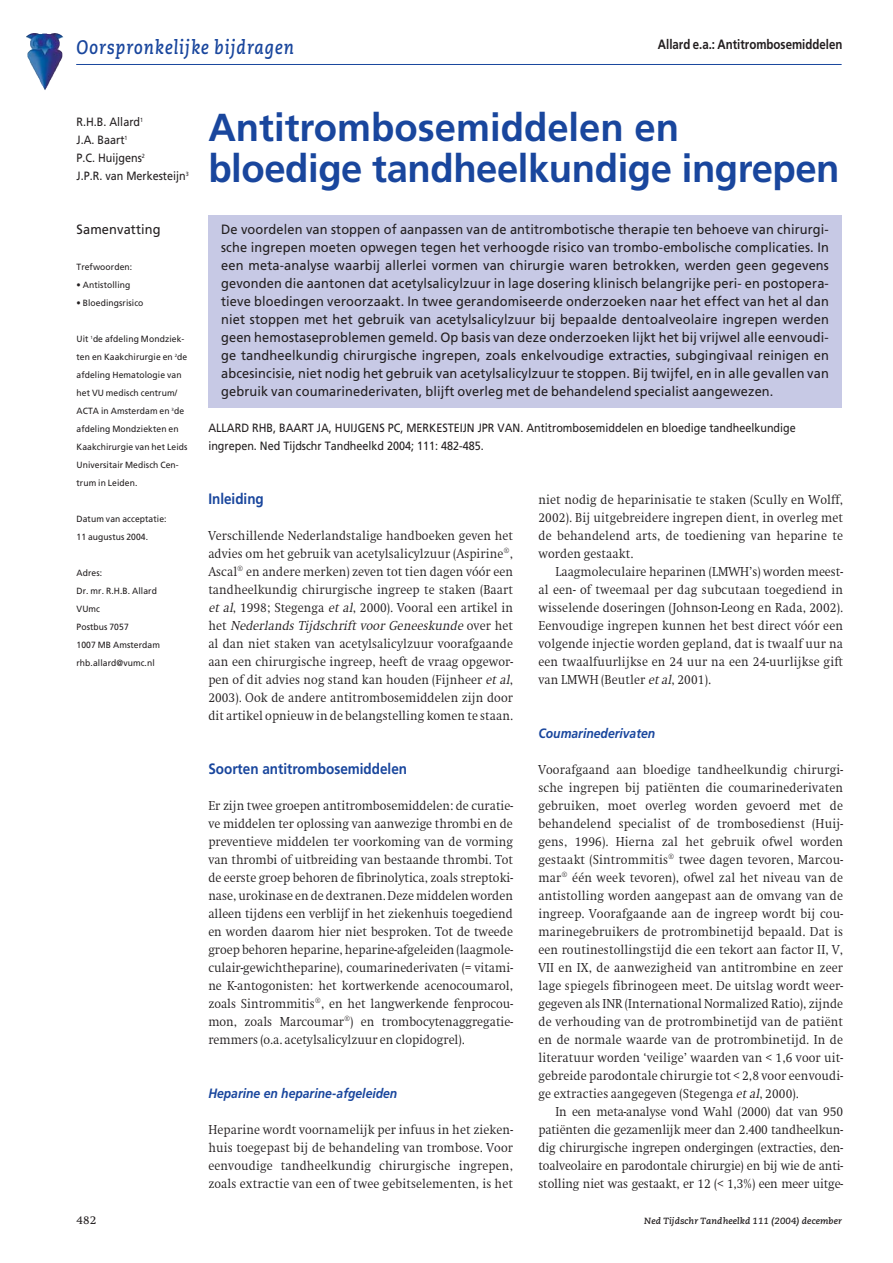
<style>
.page{position:relative;width:893px;height:1263px;background:#fff}
.page>*{position:absolute;margin:0;border:0;box-sizing:border-box;transform-origin:0 0}
.t1{font:700 39px/40.5px "Frutiger";letter-spacing:-.01em;color:#19469d}
.t2{font:italic 700 19.5px "Caecilia";letter-spacing:.06em;color:#19469d;scale:.85 1}
.t3{font:700 15px "Frutiger";color:#19469d;scale:.9 1}
.t4{font:300 13.5px/18px "Swift";letter-spacing:.01em;color:#231f20;text-align:justify;scale:.92 1}
.t5{font:13.5px/18px "Frutiger";letter-spacing:.01em;color:#231f20;text-align:justify;scale:.95 1}
.t6{font:italic 700 13.5px "Frutiger";color:#19469d;scale:.9 1}
.t7{font:700 13.5px "Frutiger";color:#231f20;scale:.85 1}
.t8{font:12px/18px "Frutiger";color:#231f20;scale:.9 1}
.t9{font:12px "Swift";color:#231f20}
.t10{font:9px/18px "Frutiger";letter-spacing:.01em;color:#231f20;scale:.95 1}
.t11{font:italic 700 9px "Caecilia";letter-spacing:.01em;color:#231f20}
.s1{font-style:italic}
</style>
<div class="page">
<div style="left:208px;top:216px;width:634px;height:192px;background:#c7c9e5"></div>
<hr style="left:76px;top:64px;width:766px;height:1px;background:#19469d">
<img style="left:26px;top:33px;width:37px;height:57px">
<h2 class="t2" style="left:77px;top:39px;width:257px">Oorspronkelijke bijdragen</h2>
<p class="t7" style="left:658px;top:39px;width:219px">Allard e.a.: Antitrombosemiddelen</p>
<p class="t8" style="left:77px;top:114px;width:126px">R.H.B. Allard<sup>1<br></sup>J.A. Baart<sup>1<br></sup>P.C. Huijgens<sup>2<br></sup>J.P.R. van Merkesteijn<sup>3</sup></p>
<p class="t5" style="left:77px;top:221px;width:90px">Samenvatting</p>
<p class="t10" style="left:77px;top:259px;width:60px">Trefwoorden:</p>
<p class="t10" style="left:77px;top:277px;width:58px">• Antistolling</p>
<p class="t10" style="left:77px;top:295px;width:72px">• Bloedingsrisico</p>
<p class="t10" style="left:77px;top:331px;width:118px">Uit <sup>1</sup>de afdeling Mondziek&shy;ten en Kaakchirurgie en <sup>2</sup>de afdeling Hematologie van het VU medisch centrum/<br>ACTA in Amsterdam en <sup>3</sup>de afdeling Mondziekten en<br>Kaakchirurgie van het Leids<br>Universitair Medisch Cen&shy;trum in Leiden.</p>
<p class="t10" style="left:77px;top:511px;width:96px">Datum van acceptatie:<br>11 augustus 2004.</p>
<p class="t10" style="left:77px;top:565px;width:89px">Adres:<br>Dr. mr. R.H.B. Allard<br>VUmc<br>Postbus 7057<br>1007 MB Amsterdam rhb.allard@vumc.nl</p>
<h1 class="t1" style="left:208px;top:111px;width:633px">Antitrombosemiddelen en bloedige tandheelkundige ingrepen</h1>
<p class="t5" style="left:221px;top:221px;width:641px">De voordelen van stoppen of aanpassen van de antitrombotische therapie ten behoeve van chirurgi&shy;sche ingrepen moeten opwegen tegen het verhoogde risico van trombo-embolische complicaties. In een meta-analyse waarbij allerlei vormen van chirurgie waren betrokken, werden geen gegevens gevonden die aantonen dat acetylsalicylzuur in lage dosering klinisch belangrijke peri- en postopera&shy;tieve bloedingen veroorzaakt. In twee gerandomiseerde onderzoeken naar het effect van het al dan niet stoppen met het gebruik van acetylsalicylzuur bij bepaalde dentoalveolaire ingrepen werden geen hemostaseproblemen gemeld. Op basis van deze onderzoeken lijkt het bij vrijwel alle eenvoudi&shy;ge tandheelkundig chirurgische ingrepen, zoals enkelvoudige extracties, subgingivaal reinigen en abcesincisie, niet nodig het gebruik van acetylsalicylzuur te stoppen. Bij twijfel, en in alle gevallen van gebruik van coumarinederivaten, blijft overleg met de behandelend specialist aangewezen.</p>
<p class="t8" style="left:208px;top:420px;width:654px">ALLARD RHB, BAART JA, HUIJGENS PC, MERKESTEIJN JPR VAN. Antitrombosemiddelen en bloedige tandheelkundige ingrepen. Ned Tijdschr Tandheelkd 2004; 111: 482-485.</p>
<p class="t3" style="left:208px;top:493px;width:63px">Inleiding</p>
<p class="t4" style="left:208px;top:528px;width:333px">Verschillende Nederlandstalige handboeken geven het advies om het gebruik van acetylsalicylzuur (Aspirine®, Ascal® en andere merken) zeven tot tien dagen vóór een tandheelkundig chirurgische ingreep te staken (Baart <span class="s1">et al</span>, 1998; Stegenga <span class="s1">et al</span>, 2000). Vooral een artikel in h e t <span class="s1">Nederlands Tijdschrift voor Geneeskunde</span> o v e r h e t al dan niet staken van acetylsalicylzuur voorafgaande aan een chirurgische ingreep, heeft de vraag opgewor&shy;pen of dit advies nog stand kan houden (Fijnheer <span class="s1">et al</span>, 2003). Ook de andere antitrombosemiddelen zijn door dit artikel opnieuw in de belangstelling komen te staan.</p>
<p class="t3" style="left:208px;top:763px;width:222px">Soorten antitrombosemiddelen</p>
<p class="t4" style="left:208px;top:798px;width:333px">Er zijn twee groepen antitrombosemiddelen: de curatie&shy;ve middelen ter oplossing van aanwezige thrombi en de preventieve middelen ter voorkoming van de vorming van thrombi of uitbreiding van bestaande thrombi. Tot de eerste groep behoren de fibrinolytica, zoals streptoki&shy;nase, urokinase en de dextranen. Deze middelen worden alleen tijdens een verblijf in het ziekenhuis toegediend en worden daarom hier niet besproken. Tot de tweede groep behoren heparine, heparine-afgeleiden (laagmole&shy;culair-gewichtheparine), coumarinederivaten (= vitami&shy;ne K-antogonisten: het kortwerkende acenocoumarol, zoals Sintrommitis®, en het langwerkende fenprocou&shy;mon, zoals Marcoumar®) en trombocytenaggregatie&shy;remmers (o.a. acetylsalicylzuur en clopidogrel).</p>
<p class="t6" style="left:208px;top:1088px;width:212px">Heparine en heparine-afgeleiden</p>
<p class="t4" style="left:208px;top:1122px;width:333px">Heparine wordt voornamelijk per infuus in het zieken&shy;huis toegepast bij de behandeling van trombose. Voor eenvoudige tandheelkundig chirurgische ingrepen, zoals extractie van een of twee gebitselementen, is het</p>
<p class="t4" style="left:538px;top:492px;width:333px">niet nodig de heparinisatie te staken (Scully en Wolff, 2002). Bij uitgebreidere ingrepen dient, in overleg met de behandelend arts, de toediening van heparine te worden gestaakt.</p>
<p class="t4" style="left:538px;top:564px;width:333px;text-indent:17px">Laagmoleculaire heparinen (LMWH’s) worden meest&shy;al een- of tweemaal per dag subcutaan toegediend in wisselende doseringen (Johnson-Leong en Rada, 2002).<br>Eenvoudige ingrepen kunnen het best direct vóór een volgende injectie worden gepland, dat is twaalf uur na een twaalfuurlijkse en 24 uur na een 24-uurlijkse gift van LMWH (Beutler <span class="s1">et al</span>, 2001).</p>
<p class="t6" style="left:538px;top:728px;width:131px">Coumarinederivaten</p>
<p class="t4" style="left:538px;top:762px;width:333px">Voorafgaand aan bloedige tandheelkundig chirurgi&shy;sche ingrepen bij patiënten die coumarinederivaten gebruiken, moet overleg worden gevoerd met de behandelend specialist of de trombosedienst (Huij&shy;gens, 1996). Hierna zal het gebruik ofwel worden gestaakt (Sintrommitis® twee dagen tevoren, Marcou&shy;mar® één week tevoren), ofwel zal het niveau van de antistolling worden aangepast aan de omvang van de ingreep. Voorafgaande aan de ingreep wordt bij cou&shy;marinegebruikers de protrombinetijd bepaald. Dat is een routinestollingstijd die een tekort aan factor II, V, VII en IX, de aanwezigheid van antitrombine en zeer lage spiegels fibrinogeen meet. De uitslag wordt weer&shy;gegeven als INR (International Normalized Ratio), zijnde de verhouding van de protrombinetijd van de patiënt en de normale waarde van de protrombinetijd. In de literatuur worden ‘veilige’ waarden van &lt; 1,6 voor uit&shy;gebreide parodontale chirurgie tot &lt; 2,8 voor eenvoudi&shy;ge extracties aangegeven (Stegenga <span class="s1">et al</span>, 2000).</p>
<p class="t4" style="left:538px;top:1104px;width:333px;text-indent:17px">In een meta-analyse vond Wahl (2000) dat van 950 patiënten die gezamenlijk meer dan 2.400 tandheelkun&shy;dig chirurgische ingrepen ondergingen (extracties, den&shy;toalveolaire en parodontale chirurgie) en bij wie de anti&shy;stolling niet was gestaakt, er 12 (&lt; 1,3%) een meer uitge-</p>
<p class="t9" style="left:77px;top:1215px;width:21px">482</p>
<p class="t11" style="left:644px;top:1217px;width:199px">Ned Tijdschr Tandheelkd 111 (2004) december</p>
</div>
